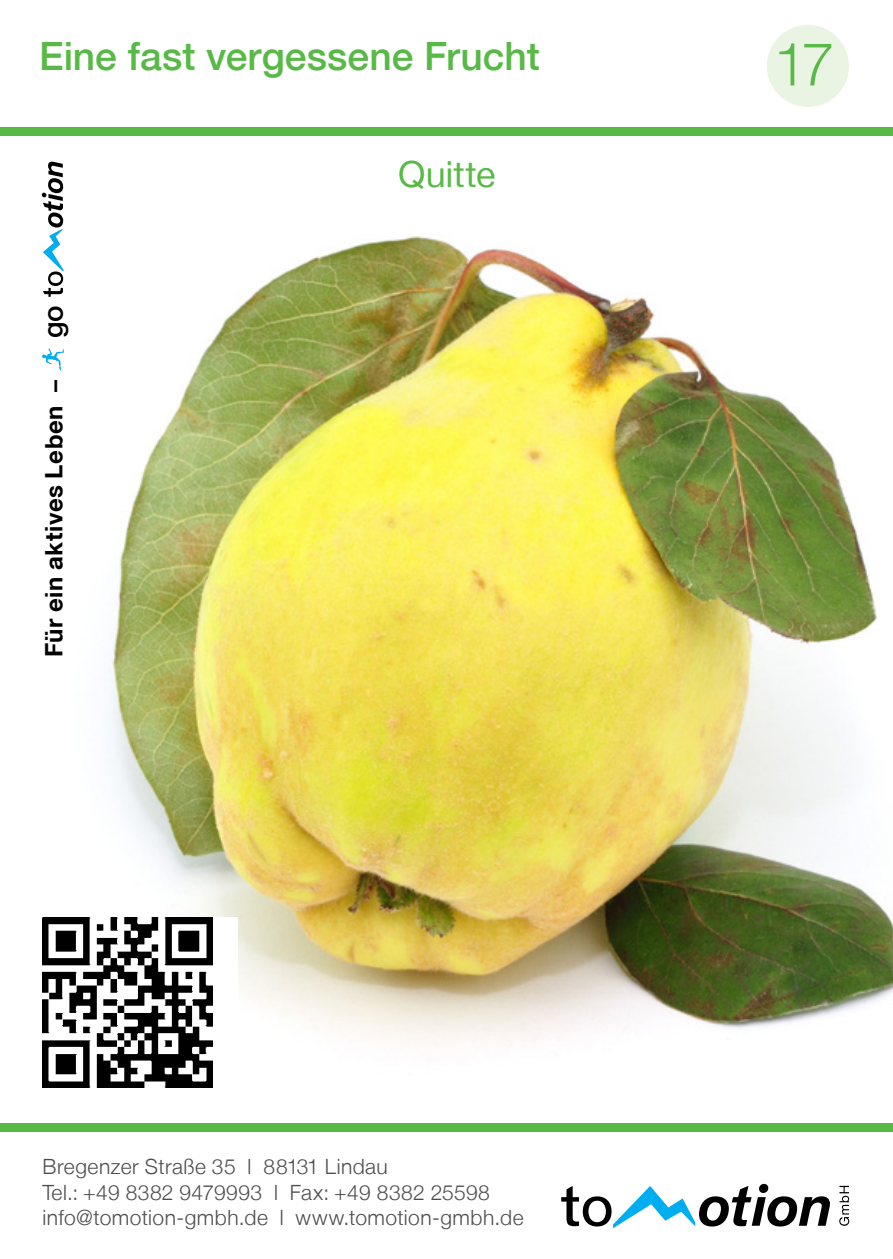
<style>
.page{position:relative;width:893px;height:1259px;background:#fff}
.page>*{position:absolute;margin:0;border:0;box-sizing:border-box;transform-origin:0 0}
.t1{font:300 60px "Helvetica Neue LT";color:#58b947}
.t2{font:500 39px "Helvetica Neue LT";color:#58b947}
.t3{font:36px "Helvetica Neue LT";letter-spacing:-.005em;color:#58b947}
.t4{font:500 27.6px "Helvetica Neue";color:#000}
.t5{font:700 24px "Helvetica Neue LT";letter-spacing:.025em;color:#000}
.t6{font:300 21px/25.5px "Helvetica Neue LT";letter-spacing:.02em;color:#4d4d4f}
</style>
<div class="page">
<img style="left:41px;top:161px;width:852px;height:927px">
<div style="left:0;top:128px;width:893px;height:8px;background:#58b947"></div>
<svg style="left:561px;top:1185px;width:269px;height:43px"></svg>
<svg style="left:839px;top:1185px;width:10px;height:40px"></svg>
<div style="left:0;top:1123px;width:893px;height:8px;background:#58b947"></div>
<div style="left:767px;top:25px;width:82px;height:82px;background:#e9f4e3;border-radius:50%"></div>
<svg style="left:42px;top:162px;width:22px;height:135px"></svg>
<svg style="left:42px;top:348px;width:22px;height:22px"></svg>
<div style="left:43px;top:917px;width:195px;height:196px;background:#fff"></div>
<img style="left:43px;top:917px;width:170px;height:170px">
<h2 class="t2" style="left:39px;top:33px;width:502px">Eine fast vergessene Frucht</h2>
<h1 class="t1" style="left:774px;top:27px;width:63px">17</h1>
<h3 class="t4" style="left:36px;top:338px;width:34px;rotate:-90deg">go</h3>
<p class="t5" style="left:39px;top:657px;width:278px;rotate:-90deg">Für ein aktives Leben –</p>
<h3 class="t3" style="left:398px;top:153px;width:99px">Quitte</h3>
<p class="t6" style="left:43px;top:1153px;width:483px">Bregenzer Straße 35 l 88131 Lindau<br>Tel.: +49 8382 9479993 l Fax: +49 8382 25598 info@tomotion-gmbh.de l www.tomotion-gmbh.de</p>
</div>
